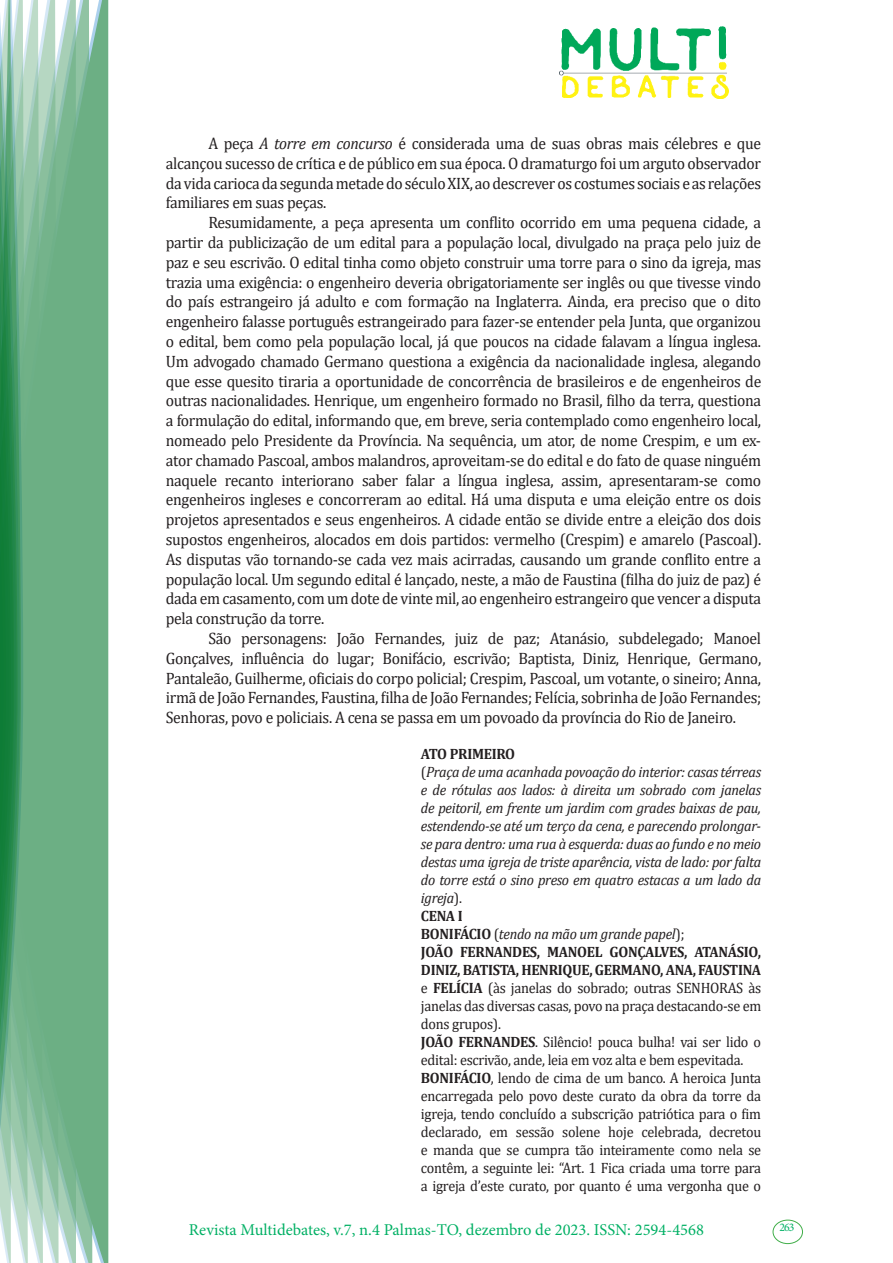
<style>
.page{position:relative;width:893px;height:1263px;background:#fff}
.page>*{position:absolute;margin:0;border:0;box-sizing:border-box;transform-origin:0 0}
.texto{font:16.5px/19.8px "Cambria";letter-spacing:-.02em;color:#231f20;text-align:justify;scale:.95 1}
.t1{font:16.5px "Minion Pro";color:#00b064}
.citacao{font:15px/18px "Cambria";letter-spacing:-.02em;color:#231f20;text-align:justify;scale:.95 1}
.citacao-2{font:italic 15px/18px "Cambria";letter-spacing:-.02em;color:#231f20;text-align:justify;scale:.95 1}
.citacao-3{font:700 15px "Cambria";letter-spacing:-.02em;color:#231f20;scale:.95 1}
.t2{font:11.7px "Minion Pro";color:#00b064}
.s1{font-style:italic}
.s2{font-style:normal}
.s3{font-weight:700;font-style:normal}
.s4{font-weight:700}
</style>
<div class="page">
<img style="left:559px;top:26px;width:169px;height:72px">
<div style="left:95px;top:0;width:14px;height:1263px;background:#6caf84"></div>
<svg style="left:79px;top:0;width:16px;height:1263px;background:#71b289"></svg>
<svg style="left:62px;top:0;width:17px;height:1263px;background:#75b48c"></svg>
<svg style="left:45px;top:0;width:17px;height:1263px;background:#7cb792"></svg>
<svg style="left:30px;top:0;width:15px;height:1263px;background:#80ba96"></svg>
<svg style="left:0;top:0;width:30px;height:1263px;background:#61a97f"></svg>
<div style="left:772px;top:1219px;width:31px;height:25px;border:1px solid #40ae49;border-radius:50%"></div>
<p class="texto" style="left:166px;top:133px;width:628px;text-indent:43px">A peça <span class="s1">A torre em concurso</span> é considerada uma de suas obras mais célebres e que alcançou sucesso de crítica e de público em sua época. O dramaturgo foi um arguto observador da vida carioca da segunda metade do século XIX, ao descrever os costumes sociais e as relações familiares em suas peças.</p>
<p class="texto" style="left:166px;top:213px;width:628px;text-indent:43px">Resumidamente, a peça apresenta um conflito ocorrido em uma pequena cidade, a partir da publicização de um edital para a população local, divulgado na praça pelo juiz de paz e seu escrivão. O edital tinha como objeto construir uma torre para o sino da igreja, mas trazia uma exigência: o engenheiro deveria obrigatoriamente ser inglês ou que tivesse vindo do país estrangeiro já adulto e com formação na Inglaterra. Ainda, era preciso que o dito engenheiro falasse português estrangeirado para fazer-se entender pela Junta, que organizou o edital, bem como pela população local, já que poucos na cidade falavam a língua inglesa.<br>Um advogado chamado Germano questiona a exigência da nacionalidade inglesa, alegando que esse quesito tiraria a oportunidade de concorrência de brasileiros e de engenheiros de outras nacionalidades. Henrique, um engenheiro formado no Brasil, filho da terra, questiona a formulação do edital, informando que, em breve, seria contemplado como engenheiro local, nomeado pelo Presidente da Província. Na sequência, um ator, de nome Crespim, e um ex&shy;ator chamado Pascoal, ambos malandros, aproveitam-se do edital e do fato de quase ninguém naquele recanto interiorano saber falar a língua inglesa, assim, apresentaram-se como engenheiros ingleses e concorreram ao edital. Há uma disputa e uma eleição entre os dois projetos apresentados e seus engenheiros. A cidade então se divide entre a eleição dos dois supostos engenheiros, alocados em dois partidos: vermelho (Crespim) e amarelo (Pascoal).<br>As disputas vão tornando-se cada vez mais acirradas, causando um grande conflito entre a população local. Um segundo edital é lançado, neste, a mão de Faustina (filha do juiz de paz) é dada em casamento, com um dote de vinte mil, ao engenheiro estrangeiro que vencer a disputa pela construção da torre.</p>
<p class="texto" style="left:166px;top:628px;width:628px;text-indent:43px">São personagens: João Fernandes, juiz de paz; Atanásio, subdelegado; Manoel Gonçalves, influência do lugar; Bonifácio, escrivão; Baptista, Diniz, Henrique, Germano, Pantaleão, Guilherme, oficiais do corpo policial; Crespim, Pascoal, um votante, o sineiro; Anna, irmã de João Fernandes, Faustina, filha de João Fernandes; Felícia, sobrinha de João Fernandes; Senhoras, povo e policiais. A cena se passa em um povoado da província do Rio de Janeiro.</p>
<p class="citacao-3" style="left:421px;top:743px;width:101px">ATO PRIMEIRO</p>
<p class="citacao-2" style="left:421px;top:762px;width:360px"><span class="s2">(</span>Praça de uma acanhada povoação do interior: casas térreas e de rótulas aos lados: à direita um sobrado com janelas de peitoril, em frente um jardim com grades baixas de pau, estendendo-se até um terço da cena, e parecendo prolongar&shy;se para dentro: uma rua à esquerda: duas ao fundo e no meio destas uma igreja de triste aparência, vista de lado: por falta do torre está o sino preso em quatro estacas a um lado da igreja<span class="s2">).</span></p>
<p class="citacao-3" style="left:421px;top:905px;width:45px">CENA I</p>
<p class="citacao-2" style="left:421px;top:924px;width:279px"><span class="s3">BONIFÁCIO</span> <span class="s2">(</span>tendo na mão um grande papel<span class="s2">);</span></p>
<p class="citacao" style="left:421px;top:943px;width:360px"><span class="s4">JOÃO FERNANDES, MANOEL GONÇALVES, ATANÁSIO, DINIZ, BATISTA, HENRIQUE, GERMANO, ANA, FAUSTINA </span>e <span class="s4">FELÍCIA</span> (às janelas do sobrado; outras SENHORAS às janelas das diversas casas, povo na praça destacando-se em dons grupos).</p>
<p class="citacao" style="left:421px;top:1033px;width:360px"><span class="s4">JOÃO FERNANDES</span>. Silêncio! pouca bulha! vai ser lido o edital: escrivão, ande, leia em voz alta e bem espevitada.</p>
<p class="citacao" style="left:421px;top:1069px;width:360px"><span class="s4">BONIFÁCIO</span>, lendo de cima de um banco. A heroica Junta encarregada pelo povo deste curato da obra da torre da igreja, tendo concluído a subscrição patriótica para o fim declarado, em sessão solene hoje celebrada, decretou e manda que se cumpra tão inteiramente como nela se contêm, a seguinte lei: “Art. 1 Fica criada uma torre para a igreja d’este curato, por quanto é uma vergonha que o</p>
<p class="t1" style="left:189px;top:1218px;width:517px">Revista Multidebates, v.7, n.4 Palmas-TO, dezembro de 2023. ISSN: 2594-4568</p>
<p class="t2" style="left:779px;top:1219px;width:16px">263</p>
</div>
